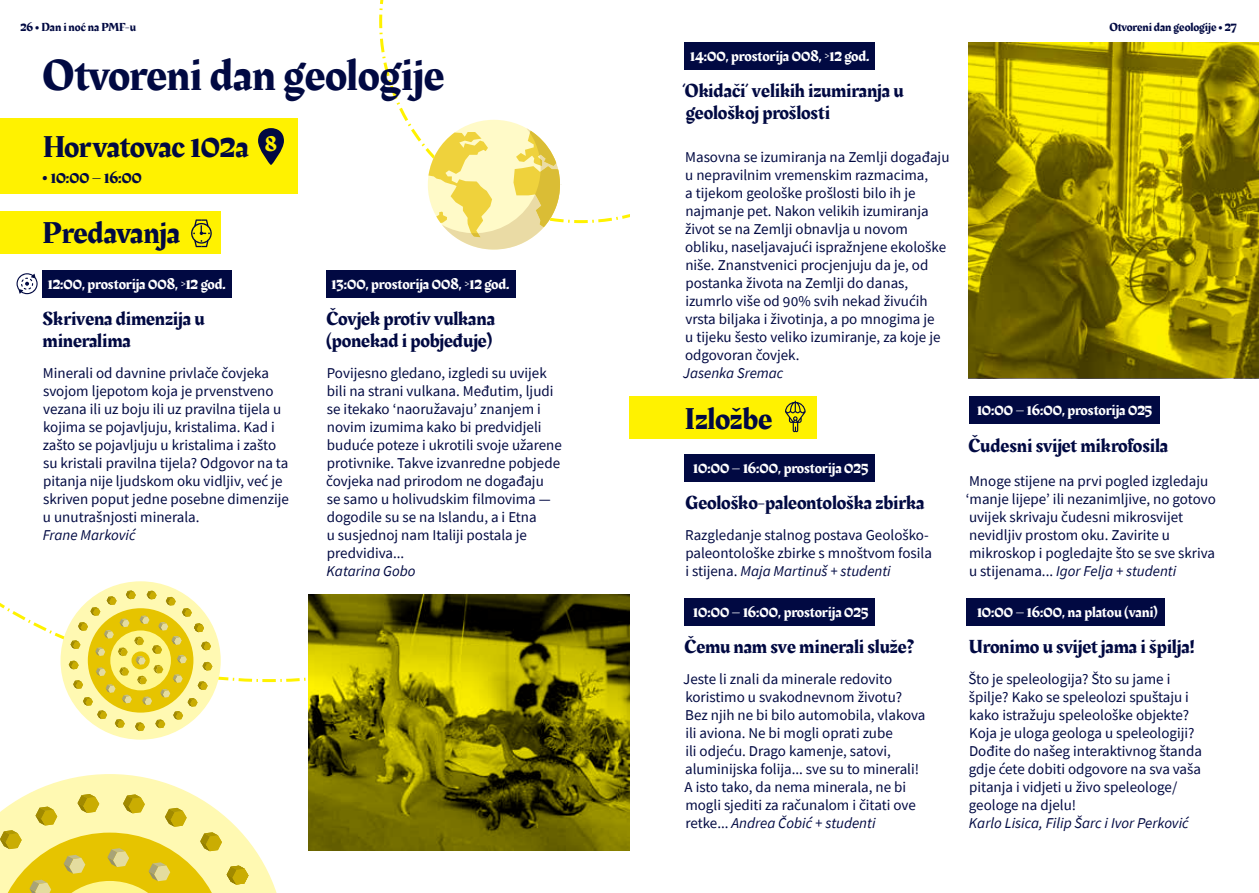
<style>
.page{position:relative;width:1259px;height:893px;background:#fff}
.page>*{position:absolute;margin:0;border:0;box-sizing:border-box;transform-origin:0 0}
.t1{font:45px "Rakkas";color:#010942}
.t2{font:31.05px "Rakkas";letter-spacing:-.005em;color:#010942}
.t3{font:19.5px/22.5px "Rakkas";color:#010942}
.t4{font:16.05px "Rakkas";color:#010942}
.t5{font:15px/18px "Source Sans Pro";color:#010942}
.t6{font:15px "Rakkas";color:#fff}
.t7{font:italic 15px "Source Sans Pro";color:#010942}
.t8{font:12px "Rakkas";color:#010942}
.s1{font-family:"Source Sans Pro";font-weight:700}
.s2{font-size:18px}
.s3{font-style:italic}
</style>
<div class="page">
<svg style="left:379px;top:0;width:250px;height:224px"></svg>
<svg style="left:0;top:250px;width:306px;height:433px"></svg>
<div style="left:0;top:211px;width:220px;height:43px;background:#fff200"></div>
<div style="left:43px;top:270px;width:188px;height:27px;background:#010942"></div>
<div style="left:326px;top:270px;width:189px;height:27px;background:#010942"></div>
<div style="left:685px;top:43px;width:190px;height:27px;background:#010942"></div>
<svg style="left:191px;top:219px;width:21px;height:28px"></svg>
<div style="left:629px;top:396px;width:188px;height:42px;background:#fff200"></div>
<div style="left:685px;top:455px;width:190px;height:27px;background:#010942"></div>
<div style="left:685px;top:598px;width:190px;height:28px;background:#010942"></div>
<div style="left:968px;top:396px;width:191px;height:27px;background:#010942"></div>
<div style="left:966px;top:599px;width:198px;height:27px;background:#010942"></div>
<svg style="left:785px;top:401px;width:20px;height:31px"></svg>
<div style="left:60px;top:581px;width:161px;height:159px;background:#fff9b2;border-radius:50%"></div>
<svg style="left:69px;top:590px;width:143px;height:141px"></svg>
<svg style="left:0;top:774px;width:277px;height:119px"></svg>
<div style="left:0;top:119px;width:297px;height:75px;background:#fff200"></div>
<svg style="left:258px;top:128px;width:26px;height:37px"></svg>
<svg style="left:17px;top:273px;width:21px;height:21px"></svg>
<svg style="left:379px;top:27px;width:194px;height:223px"></svg>
<svg style="left:968px;top:43px;width:291px;height:335px"></svg>
<svg style="left:308px;top:594px;width:322px;height:256px"></svg>
<p class="t8" style="left:21px;top:19px;width:117px">26 <span class="s1">•</span> Dan i noć na PMF-u</p>
<p class="t8" style="left:1109px;top:19px;width:129px">Otvoreni dan geologije <span class="s1">•</span> 27</p>
<h1 class="t1" style="left:43px;top:43px;width:403px">Otvoreni dan geologije</h1>
<p class="t6" style="left:690px;top:46px;width:181px">14:00, prostorija 008, &gt;12 god.</p>
<h3 class="t3" style="left:682px;top:80px;width:222px">‘Okidači’ velikih izumiranja u geološkoj prošlosti</h3>
<h2 class="t2" style="left:43px;top:125px;width:236px">Horvatovac 102a <sup>8</sup></h2>
<p class="t4" style="left:43px;top:166px;width:101px"><span class="s2">•</span> 10:00 – 16:00</p>
<h2 class="t2" style="left:43px;top:211px;width:139px">Predavanja</h2>
<p class="t6" style="left:48px;top:273px;width:180px">12:00, prostorija 008, &gt;12 god.</p>
<p class="t6" style="left:331px;top:273px;width:179px">13:00, prostorija 008, &gt;12 god.</p>
<h3 class="t3" style="left:43px;top:307px;width:163px">Skrivena dimenzija u mineralima</h3>
<h3 class="t3" style="left:326px;top:307px;width:170px">Čovjek protiv vulkana (ponekad i pobjeđuje)</h3>
<p class="t5" style="left:43px;top:364px;width:248px">Minerali od davnine privlače čovjeka svojom ljepotom koja je prvenstveno vezana ili uz boju ili uz pravilna tijela u kojima se pojavljuju, kristalima. Kad i zašto se pojavljuju u kristalima i zašto su kristali pravilna tijela? Odgovor na ta pitanja nije ljudskom oku vidljiv, već je skriven poput jedne posebne dimenzije u unutrašnjosti minerala.</p>
<p class="t7" style="left:43px;top:525px;width:94px">Frane Marković</p>
<p class="t5" style="left:326px;top:364px;width:237px">Povijesno gledano, izgledi su uvijek bili na strani vulkana. Međutim, ljudi se itekako ʻnaoružavajuʼ znanjem i novim izumima kako bi predvidjeli buduće poteze i ukrotili svoje užarene protivnike. Takve izvanredne pobjede čovjeka nad prirodom ne događaju<br>se samo u holivudskim filmovima — dogodile su se na Islandu, a i Etna<br>u susjednoj nam Italiji postala je predvidiva...</p>
<p class="t7" style="left:326px;top:561px;width:91px">Katarina Gobo</p>
<p class="t5" style="left:685px;top:148px;width:266px">Masovna se izumiranja na Zemlji događaju u nepravilnim vremenskim razmacima,<br>a tijekom geološke prošlosti bilo ih je najmanje pet. Nakon velikih izumiranja život se na Zemlji obnavlja u novom obliku, naseljavajući ispražnjene ekološke niše. Znanstvenici procjenjuju da je, od postanka života na Zemlji do danas, izumrlo više od 90% svih nekad živućih vrsta biljaka i životinja, a po mnogima je<br>u tijeku šesto veliko izumiranje, za koje je odgovoran čovjek.</p>
<p class="t7" style="left:683px;top:363px;width:102px">Jasenka Sremac</p>
<h2 class="t2" style="left:685px;top:396px;width:89px">Izložbe</h2>
<p class="t6" style="left:693px;top:458px;width:177px">10:00 – 16:00, prostorija 025</p>
<h3 class="t3" style="left:685px;top:492px;width:241px">Geološko-paleontološka zbirka</h3>
<p class="t5" style="left:685px;top:526px;width:248px">Razgledanje stalnog postava Geološko&shy;paleontološke zbirke s mnoštvom fosila i stijena. <span class="s3">Maja Martinuš + studenti</span></p>
<p class="t6" style="left:693px;top:602px;width:177px">10:00 – 16:00, prostorija 025</p>
<h3 class="t3" style="left:684px;top:636px;width:232px">Čemu nam sve minerali služe?</h3>
<p class="t5" style="left:683px;top:670px;width:244px">Jeste li znali da minerale redovito koristimo u svakodnevnom životu?<br>Bez njih ne bi bilo automobila, vlakova ili aviona. Ne bi mogli oprati zube<br>ili odjeću. Drago kamenje, satovi, aluminijska folija... sve su to minerali!<br>A isto tako, da nema minerala, ne bi mogli sjediti za računalom i čitati ove retke... <span class="s3">Andrea Čobić + studenti</span></p>
<p class="t6" style="left:977px;top:399px;width:177px">10:00 – 16:00, prostorija 025</p>
<h3 class="t3" style="left:968px;top:434px;width:201px">Čudesni svijet mikrofosila</h3>
<p class="t5" style="left:966px;top:472px;width:251px">Mnoge stijene na prvi pogled izgledaju ʻmanje lijepeʼ ili nezanimljive, no gotovo uvijek skrivaju čudesni mikrosvijet nevidljiv prostom oku. Zavirite u mikroskop i pogledajte što se sve skriva u stijenama... <span class="s3">Igor Felja + studenti</span></p>
<p class="t6" style="left:977px;top:602px;width:182px">10:00 – 16:00, na platou (vani)</p>
<h3 class="t3" style="left:969px;top:636px;width:227px">Uronimo u svijet jama i špilja!</h3>
<p class="t5" style="left:968px;top:670px;width:235px">Što je speleologija? Što su jame i špilje? Kako se speleolozi spuštaju i kako istražuju speleološke objekte?<br>Koja je uloga geologa u speleologiji?<br>Dođite do našeg interaktivnog štanda gdje ćete dobiti odgovore na sva vaša pitanja i vidjeti u živo speleologe/ geologe na djelu!</p>
<p class="t7" style="left:969px;top:813px;width:221px">Karlo Lisica, Filip Šarc i Ivor Perković</p>
</div>
